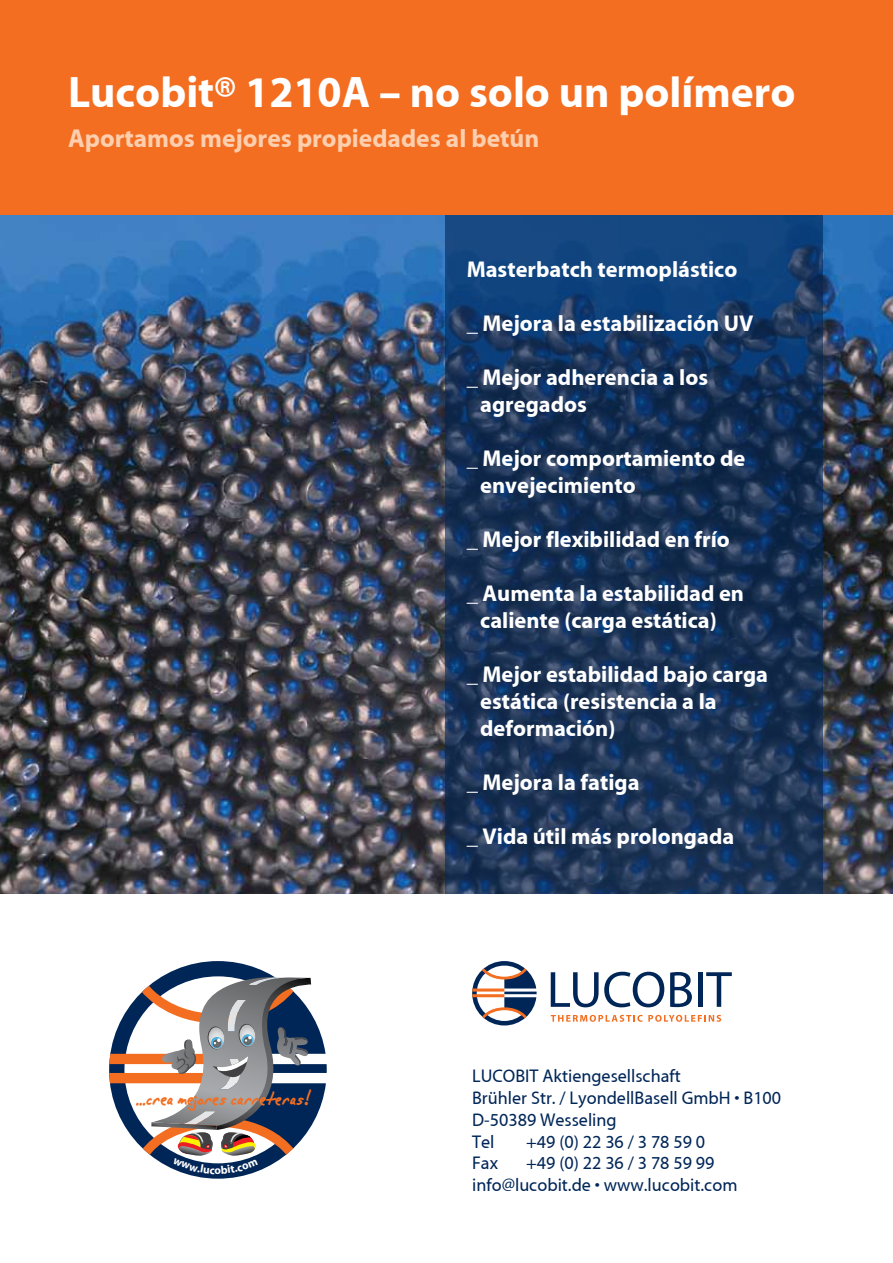
<style>
.page{position:relative;width:893px;height:1263px;background:#fff}
.page>*{position:absolute;margin:0;border:0;box-sizing:border-box;transform-origin:0 0}
.t1{font:700 43.5px "Myriad LUC";color:#fff}
.t2{font:700 25.5px "Myriad LUC";color:#fdcfaf}
.t3{font:25.2px "Alpha Mack AOE";color:#f36e21}
.t4{font:700 22.5px/27px "Myriad LUC";color:#fff}
.t5{font:18.15px/21.8px "Myriad LUC";color:#002658}
.t6{font:700 11.4px "Myriad LUC";color:#fff}
</style>
<div class="page">
<img style="left:0;top:215px;width:893px;height:678px">
<svg style="left:445px;top:215px;width:378px;height:678px"></svg>
<div style="left:0;top:0;width:893px;height:215px;background:#f36e21"></div>
<svg style="left:472px;top:961px;width:65px;height:64px"></svg>
<svg style="left:551px;top:972px;width:113px;height:35px"></svg>
<svg style="left:670px;top:972px;width:22px;height:35px"></svg>
<hr style="left:698px;top:972px;width:4px;height:35px;background:#002658">
<svg style="left:706px;top:972px;width:26px;height:35px"></svg>
<svg style="left:551px;top:1015px;width:170px;height:7px"></svg>
<svg style="left:161px;top:961px;width:166px;height:218px"></svg>
<svg style="left:109px;top:977px;width:202px;height:197px"></svg>
<h1 class="t1" style="left:68px;top:70px;width:729px">Lucobit® 1210A – no solo un polímero</h1>
<p class="t2" style="left:68px;top:125px;width:473px">Aportamos mejores propiedades al betún</p>
<p class="t3" style="left:136px;top:1083px;width:176px">...crea mejores carreteras!</p>
<p class="t6" style="left:215px;top:1164px;width:8px">o</p>
<p class="t4" style="left:467px;top:256px;width:272px">Masterbatch termoplástico</p>
<p class="t4" style="left:467px;top:310px;width:288px">_ Mejora la estabilización UV</p>
<p class="t4" style="left:480px;top:364px;width:229px;text-indent:-14px">_ Mejor adherencia a los agregados</p>
<p class="t4" style="left:480px;top:445px;width:267px;text-indent:-14px">_ Mejor comportamiento de envejecimiento</p>
<p class="t4" style="left:467px;top:526px;width:265px">_ Mejor flexibilidad en frío</p>
<p class="t4" style="left:480px;top:580px;width:265px;text-indent:-14px">_ Aumenta la estabilidad en caliente (carga estática)</p>
<p class="t4" style="left:480px;top:661px;width:289px;text-indent:-14px">_ Mejor estabilidad bajo carga estática (resistencia a la deformación)</p>
<p class="t4" style="left:467px;top:769px;width:174px">_ Mejora la fatiga</p>
<p class="t4" style="left:467px;top:823px;width:269px">_ Vida útil más prolongada</p>
<p class="t5" style="left:472px;top:1066px;width:311px">LUCOBIT Aktiengesellschaft<br>Brühler Str. / LyondellBasell GmbH • B100<br>D-50389 Wesseling<br>Tel</p>
<p class="t5" style="left:526px;top:1131px;width:181px">+49 (0) 22 36 / 3 78 59 0</p>
<p class="t5" style="left:472px;top:1153px;width:267px;text-indent:54px">+49 (0) 22 36 / 3 78 59 99 info@lucobit.de • www.lucobit.com</p>
<p class="t5" style="left:472px;top:1153px;width:27px">Fax</p>
</div>
